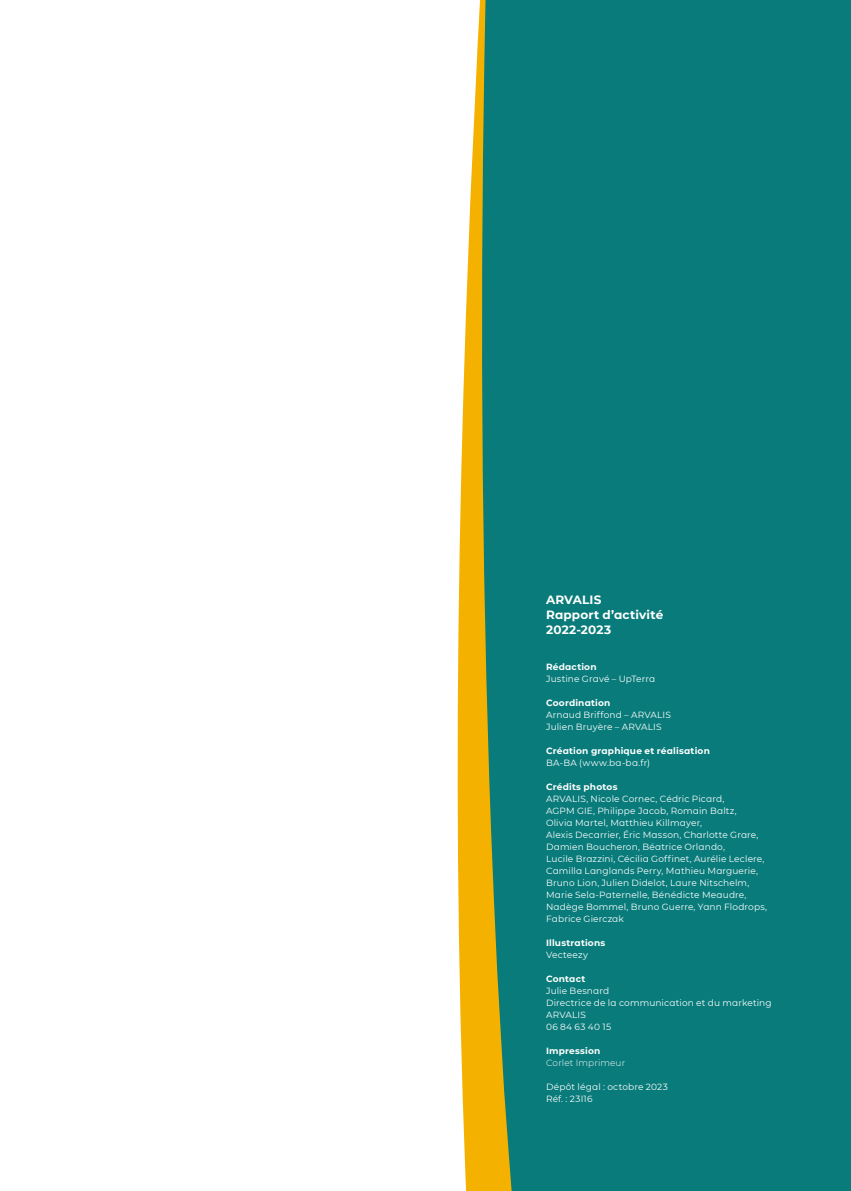
<style>
.page{position:relative;width:851px;height:1191px;background:#fff}
.page>*{position:absolute;margin:0;border:0;box-sizing:border-box;transform-origin:0 0}
.t1{font:700 12px/15px "Montserrat";letter-spacing:.015em;color:#fff}
.t2{font:9px/12px "Montserrat";letter-spacing:.015em;color:#fff}
.t3{font:700 9px "Montserrat";letter-spacing:.02em;color:#fff}
.t4{font:9px "Montserrat";letter-spacing:.035em;color:#fff}
.t5{font:300 9px "Montserrat";letter-spacing:.01em;color:#fff}
</style>
<div class="page">
<div style="left:481px;top:0;width:369px;height:1191px;background:#087b7a"></div>
<svg style="left:457px;top:0;width:55px;height:1191px"></svg>
<h1 class="t1" style="left:546px;top:592px;width:119px">ARVALIS<br>Rapport d’activité<br>2022-2023</h1>
<p class="t3" style="left:546px;top:660px;width:52px">Rédaction</p>
<p class="t2" style="left:546px;top:672px;width:111px">Justine Gravé – UpTerra</p>
<p class="t3" style="left:546px;top:696px;width:66px">Coordination</p>
<p class="t2" style="left:546px;top:708px;width:126px">Arnaud Briffond – ARVALIS<br>Julien Bruyère – ARVALIS</p>
<p class="t3" style="left:546px;top:744px;width:165px">Création graphique et réalisation</p>
<p class="t4" style="left:546px;top:757px;width:106px">BA-BA (www.ba-ba.fr)</p>
<p class="t3" style="left:546px;top:780px;width:73px">Crédits photos</p>
<p class="t2" style="left:546px;top:792px;width:222px">ARVALIS, Nicole Cornec, Cédric Picard,<br>AGPM GIE, Philippe Jacob, Romain Baltz,<br>Olivia Martel, Matthieu Killmayer,<br>Alexis Decarrier, Éric Masson, Charlotte Grare, Damien Boucheron, Béatrice Orlando,<br>Lucile Brazzini, Cécilia Goffinet, Aurélie Leclere, Camilla Langlands Perry, Mathieu Marguerie, Bruno Lion, Julien Didelot, Laure Nitschelm, Marie Sela-Paternelle, Bénédicte Meaudre, Nadège Bommel, Bruno Guerre, Yann Flodrops, Fabrice Gierczak</p>
<p class="t3" style="left:546px;top:936px;width:61px">Illustrations</p>
<p class="t2" style="left:546px;top:948px;width:43px">Vecteezy</p>
<p class="t3" style="left:546px;top:972px;width:41px">Contact</p>
<p class="t2" style="left:546px;top:984px;width:227px">Julie Besnard<br>Directrice de la communication et du marketing<br>ARVALIS<br>06 84 63 40 15</p>
<p class="t3" style="left:546px;top:1044px;width:56px">Impression</p>
<p class="t5" style="left:546px;top:1057px;width:81px">Corlet Imprimeur</p>
<p class="t2" style="left:546px;top:1080px;width:123px">Dépôt légal : octobre 2023<br>Réf. : 23I16</p>
</div>
